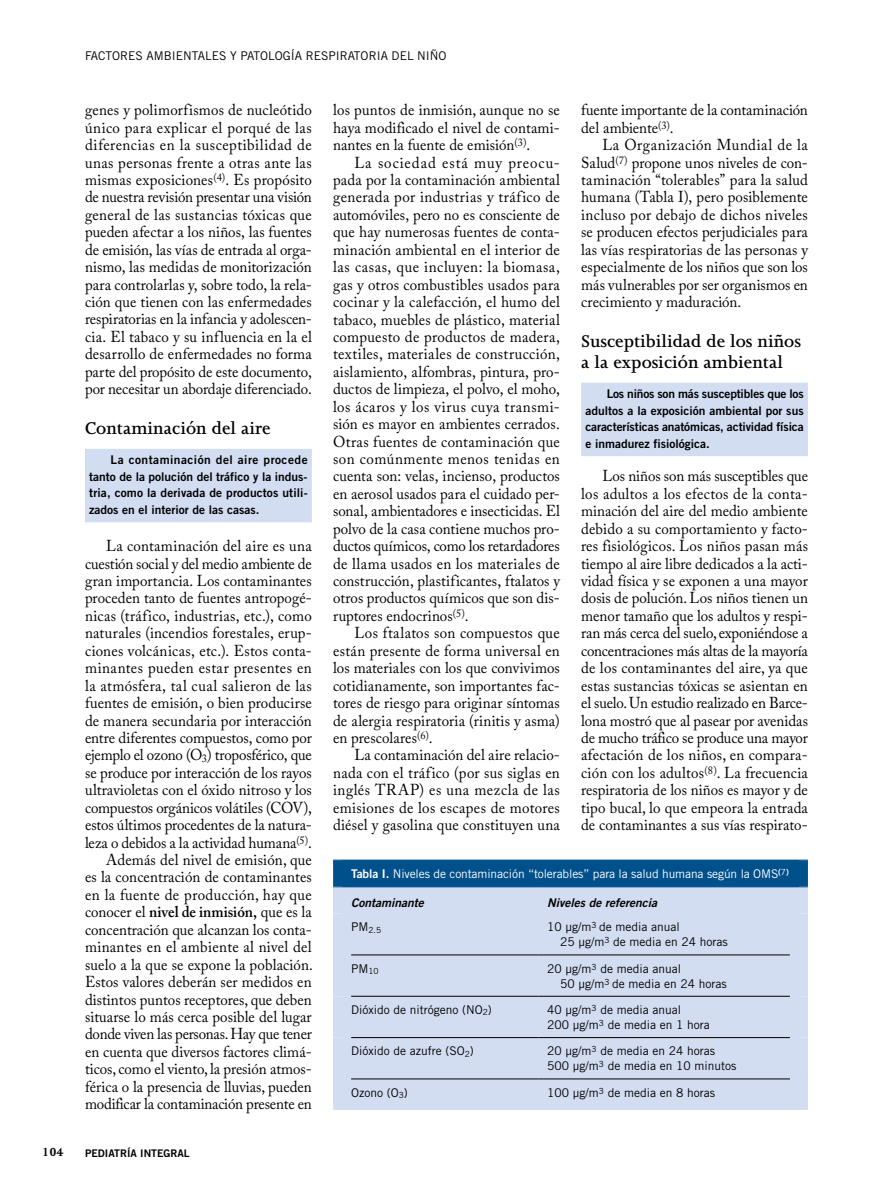
<style>
.page{position:relative;width:893px;height:1191px;background:#fff}
.page>*{position:absolute;margin:0;border:0;box-sizing:border-box;transform-origin:0 0}
.t1{font:600 19.5px/21px "Joanna MT Std";color:#000}
.t2{font:15.75px/17.4px "Adobe Caslon Pro";color:#000;text-align:justify;scale:.95 1}
.t3{font:700 13.5px "Joanna MT Std";color:#000}
.t4{font:12px/15px "Trade Gothic";color:#000}
.t5{font:12px/16.5px "Trade Gothic Bold Two";color:#000;text-align:justify}
.t6{font:12px "Trade Gothic";letter-spacing:-.01em;color:#fff}
.t7{font:italic 12px "Trade Gothic Bold Two";color:#000}
.t8{font:10.5px "Trade Gothic Bold Two";color:#000}
.t9{font:8.4px "Trade Gothic";color:#000}
.s1{font-weight:600}
.s2{font-family:"Trade Gothic Bold Two"}
.s3{font-size:12px}
</style>
<div class="page">
<div style="left:85px;top:449px;width:227px;height:73px;background:#d3ddf2"></div>
<div style="left:581px;top:383px;width:227px;height:73px;background:#d3ddf2"></div>
<div style="left:342px;top:860px;width:457px;height:27px;background:#00508c"></div>
<div style="left:351px;top:887px;width:439px;height:222px;background:#d3ddf2"></div>
<div style="left:529px;top:887px;width:18px;height:26px;background:#d3ddf2"></div>
<div style="left:529px;top:913px;width:18px;height:41px;background:#d3ddf2"></div>
<div style="left:529px;top:955px;width:18px;height:41px;background:#d3ddf2"></div>
<div style="left:529px;top:996px;width:18px;height:41px;background:#d3ddf2"></div>
<div style="left:529px;top:1037px;width:18px;height:41px;background:#d3ddf2"></div>
<div style="left:529px;top:1079px;width:18px;height:30px;background:#d3ddf2"></div>
<hr style="left:351px;top:954px;width:187px;height:1px;background:#000">
<hr style="left:538px;top:954px;width:252px;height:1px;background:#000">
<hr style="left:351px;top:996px;width:187px;height:1px;background:#000">
<hr style="left:538px;top:996px;width:252px;height:1px;background:#000">
<hr style="left:351px;top:1037px;width:187px;height:1px;background:#000">
<hr style="left:538px;top:1037px;width:252px;height:1px;background:#000">
<div style="left:333px;top:1079px;width:18px;height:30px;background:#d3ddf2"></div>
<div style="left:790px;top:1079px;width:18px;height:30px;background:#d3ddf2"></div>
<hr style="left:333px;top:1109px;width:205px;height:1px;background:#d3ddf2">
<hr style="left:538px;top:1109px;width:270px;height:1px;background:#d3ddf2">
<div style="left:333px;top:913px;width:18px;height:42px;background:#d3ddf2"></div>
<div style="left:790px;top:913px;width:18px;height:42px;background:#d3ddf2"></div>
<div style="left:333px;top:955px;width:18px;height:41px;background:#d3ddf2"></div>
<div style="left:790px;top:955px;width:18px;height:41px;background:#d3ddf2"></div>
<div style="left:333px;top:996px;width:18px;height:41px;background:#d3ddf2"></div>
<div style="left:790px;top:996px;width:18px;height:41px;background:#d3ddf2"></div>
<div style="left:333px;top:1037px;width:18px;height:42px;background:#d3ddf2"></div>
<div style="left:790px;top:1037px;width:18px;height:42px;background:#d3ddf2"></div>
<hr style="left:351px;top:1078px;width:187px;height:1px;background:#000">
<hr style="left:538px;top:1078px;width:252px;height:1px;background:#000">
<div style="left:333px;top:887px;width:18px;height:26px;background:#d3ddf2"></div>
<div style="left:790px;top:887px;width:18px;height:26px;background:#d3ddf2"></div>
<div style="left:333px;top:860px;width:18px;height:26px;background:#00508c"></div>
<div style="left:790px;top:860px;width:18px;height:26px;background:#00508c"></div>
<hr style="left:333px;top:886px;width:205px;height:1px;background:#00508c">
<hr style="left:538px;top:886px;width:270px;height:1px;background:#00508c">
<p class="t4" style="left:85px;top:48px;width:363px">Factores ambientales y patología respiratoria del niño</p>
<p class="t2" style="left:85px;top:101px;width:240px">genes y polimorfismos de nucleótido único para explicar el porqué de las diferencias en la susceptibilidad de unas personas frente a otras ante las mismas exposiciones<sup>(4)</sup>. Es propósito de nuestra revisión presentar una visión general de las sustancias tóxicas que pueden afectar a los niños, las fuentes de emisión, las vías de entrada al orga&shy;nismo, las medidas de monitorización para controlarlas y, sobre todo, la rela&shy;ción que tienen con las enfermedades respiratorias en la infancia y adolescen&shy;cia. El tabaco y su influencia en la el desarrollo de enfermedades no forma parte del propósito de este documento, por necesitar un abordaje diferenciado.</p>
<p class="t1" style="left:85px;top:418px;width:187px">Contaminación del aire</p>
<p class="t5" style="left:89px;top:451px;width:220px;text-indent:21px">La contaminación del aire procede tanto de la polución del tráfico y la indus&shy;tria, como la derivada de productos utili&shy;zados en el interior de las casas.</p>
<p class="t2" style="left:85px;top:537px;width:241px;text-align:right">La contaminación del aire es una cuestión social y del medio ambiente de gran importancia. Los contaminantes proceden tanto de fuentes antropogé&shy;nicas (tráfico, industrias, etc.), como naturales (incendios forestales, erup&shy;ciones volcánicas, etc.). Estos conta&shy;minantes pueden estar presentes en la atmósfera, tal cual salieron de las fuentes de emisión, o bien producirse de manera secundaria por interacción entre diferentes compuestos, como por ejemplo el ozono (O<sub>3</sub>) troposférico, que se produce por interacción de los rayos ultravioletas con el óxido nitroso y los compuestos orgánicos volátiles (COV), estos últimos procedentes de la natura&shy;leza o debidos a la actividad humana<sup>(5)</sup>.<br>Además del nivel de emisión, que<br>es la concentración de contaminantes en la fuente de producción, hay que conocer el <span class="s1">nivel de inmisión,</span> que es la concentración que alcanzan los conta&shy;minantes en el ambiente al nivel del suelo a la que se expone la población.<br>Estos valores deberán ser medidos en distintos puntos receptores, que deben situarse lo más cerca posible del lugar donde viven las personas. Hay que tener en cuenta que diversos factores climá&shy;ticos, como el viento, la presión atmos&shy;férica o la presencia de lluvias, pueden modificar la contaminación presente en</p>
<p class="t3" style="left:42px;top:1144px;width:23px">104</p>
<p class="t8" style="left:85px;top:1146px;width:106px">PEDIATRÍA INTEGRAL</p>
<p class="t2" style="left:581px;top:101px;width:240px">fuente importante de la contaminación del ambiente<sup>(3)</sup>.</p>
<p class="t2" style="left:581px;top:136px;width:240px;text-indent:21px">La Organización Mundial de la Salud<sup>(7)</sup> propone unos niveles de con&shy;taminación “tolerables” para la salud humana (Tabla I), pero posiblemente incluso por debajo de dichos niveles se producen efectos perjudiciales para las vías respiratorias de las personas y especialmente de los niños que son los más vulnerables por ser organismos en crecimiento y maduración.</p>
<p class="t1" style="left:581px;top:331px;width:221px">Susceptibilidad de los niños a la exposición ambiental</p>
<p class="t5" style="left:585px;top:385px;width:220px;text-indent:21px">Los niños son más susceptibles que los adultos a la exposición ambiental por sus características anatómicas, actividad física e inmadurez fisiológica.</p>
<p class="t2" style="left:581px;top:467px;width:240px;text-indent:21px">Los niños son más susceptibles que los adultos a los efectos de la conta&shy;minación del aire del medio ambiente debido a su comportamiento y facto&shy;res fisiológicos. Los niños pasan más tiempo al aire libre dedicados a la acti&shy;vidad física y se exponen a una mayor dosis de polución. Los niños tienen un menor tamaño que los adultos y respi&shy;ran más cerca del suelo, exponiéndose a concentraciones más altas de la mayoría de los contaminantes del aire, ya que estas sustancias tóxicas se asientan en el suelo. Un estudio realizado en Barce&shy;lona mostró que al pasear por avenidas de mucho tráfico se produce una mayor afectación de los niños, en compara&shy;ción con los adultos<sup>(8)</sup>. La frecuencia respiratoria de los niños es mayor y de tipo bucal, lo que empeora la entrada de contaminantes a sus vías respirato-</p>
<p class="t6" style="left:351px;top:866px;width:439px"><span class="s2">Tabla I.</span> Niveles de contaminación “tolerables” para la salud humana según la OMS<sup>(</sup><sup>7</sup><sup>)</sup></p>
<p class="t7" style="left:351px;top:895px;width:74px">Contaminante</p>
<p class="t7" style="left:547px;top:895px;width:111px">Niveles de referencia</p>
<p class="t9" style="left:351px;top:924px;width:32px"><span class="s3">PM</span>2.5</p>
<p class="t4" style="left:560px;top:919px;width:169px;text-indent:-13px">10 μg/m<sup>3</sup> de media anual<br>25 μg/m<sup>3</sup> de media en 24 horas</p>
<p class="t4" style="left:351px;top:960px;width:29px">PM<sub>10</sub></p>
<p class="t4" style="left:560px;top:960px;width:168px;text-indent:-13px">20 μg/m<sup>3</sup> de media anual<br>50 μg/m<sup>3</sup> de media en 24 horas</p>
<p class="t4" style="left:351px;top:1002px;width:142px">Dióxido de nitrógeno (NO<sub>2</sub>)</p>
<p class="t4" style="left:547px;top:1002px;width:164px">40 μg/m<sup>3</sup> de media anual<br>200 μg/m<sup>3</sup> de media en 1 hora</p>
<p class="t4" style="left:351px;top:1043px;width:124px">Dióxido de azufre (SO<sub>2</sub>)</p>
<p class="t4" style="left:547px;top:1043px;width:191px">20 μg/m<sup>3</sup> de media en 24 horas<br>500 μg/m<sup>3</sup> de media en 10 minutos</p>
<p class="t4" style="left:351px;top:1084px;width:58px">Ozono (O<sub>3</sub>)</p>
<p class="t4" style="left:547px;top:1084px;width:169px">100 μg/m<sup>3</sup> de media en 8 horas</p>
<p class="t2" style="left:333px;top:101px;width:240px">los puntos de inmisión, aunque no se haya modificado el nivel de contami&shy;nantes en la fuente de emisión<sup>(3)</sup>.</p>
<p class="t2" style="left:333px;top:153px;width:240px;text-indent:21px">La sociedad está muy preocu&shy;pada por la contaminación ambiental generada por industrias y tráfico de automóviles, pero no es consciente de que hay numerosas fuentes de conta&shy;minación ambiental en el interior de las casas, que incluyen: la biomasa, gas y otros combustibles usados para cocinar y la calefacción, el humo del tabaco, muebles de plástico, material compuesto de productos de madera, textiles, materiales de construcción, aislamiento, alfombras, pintura, pro&shy;ductos de limpieza, el polvo, el moho, los ácaros y los virus cuya transmi&shy;sión es mayor en ambientes cerrados.<br>Otras fuentes de contaminación que son comúnmente menos tenidas en cuenta son: velas, incienso, productos en aerosol usados para el cuidado per&shy;sonal, ambientadores e insecticidas. El polvo de la casa contiene muchos pro&shy;ductos químicos, como los retardadores de llama usados en los materiales de construcción, plastificantes, ftalatos y otros productos químicos que son dis&shy;ruptores endocrinos<sup>(5)</sup>.</p>
<p class="t2" style="left:333px;top:624px;width:240px;text-indent:21px">Los ftalatos son compuestos que están presente de forma universal en los materiales con los que convivimos cotidianamente, son importantes fac&shy;tores de riesgo para originar síntomas de alergia respiratoria (rinitis y asma) en prescolares<sup>(6)</sup>.</p>
<p class="t2" style="left:333px;top:746px;width:240px;text-indent:21px">La contaminación del aire relacio&shy;nada con el tráfico (por sus siglas en inglés TRAP) es una mezcla de las emisiones de los escapes de motores diésel y gasolina que constituyen una</p>
</div>
